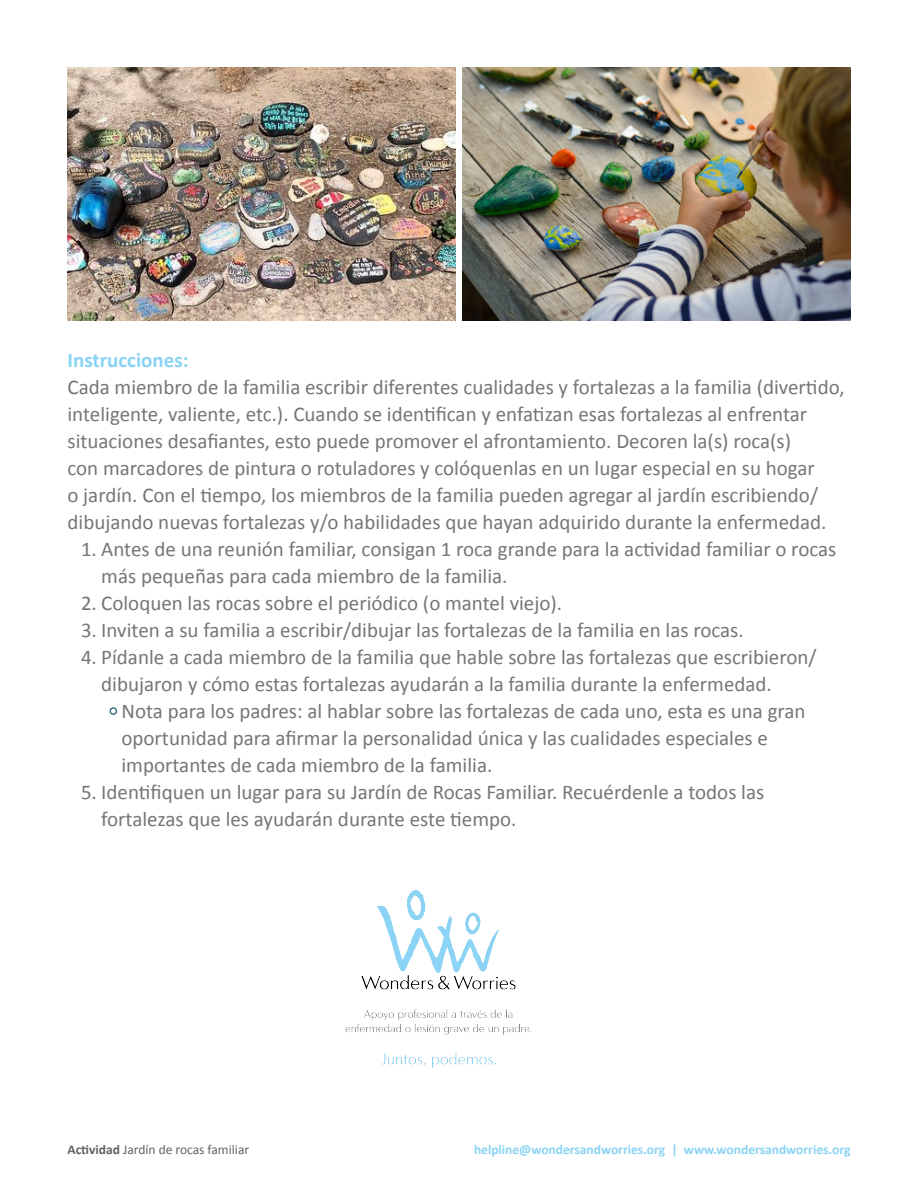
<style>
.page{position:relative;width:918px;height:1188px;background:#fff}
.page>*{position:absolute;margin:0;border:0;box-sizing:border-box;transform-origin:0 0}
.ContentParagraph{font:21px/27px "Calibri";color:#757679}
.ContentTitles{font:700 21px "Calibri";color:#89d3f4}
.t1{font:700 13.5px "Calibri";color:#89d3f4}
.t2{font:13.5px "Calibri";color:#636366}
.s1{font-family:"Arial";font-size:30px;color:#144a61}
.s2{font-weight:700}
</style>
<div class="page">
<img style="left:462px;top:68px;width:388px;height:253px">
<img style="left:68px;top:68px;width:388px;height:253px">
<img style="left:345px;top:890px;width:187px;height:178px">
<p class="ContentTitles" style="left:68px;top:346px;width:123px">Instrucciones:</p>
<p class="ContentParagraph" style="left:68px;top:373px;width:779px">Cada miembro de la familia escribir diferentes cualidades y fortalezas a la familia (divertido, inteligente, valiente, etc.). Cuando se identifican y enfatizan esas fortalezas al enfrentar situaciones desafiantes, esto puede promover el afrontamiento. Decoren la(s) roca(s)<br>con marcadores de pintura o rotuladores y colóquenlas en un lugar especial en su hogar<br>o jardín. Con el tiempo, los miembros de la familia pueden agregar al jardín escribiendo/ dibujando nuevas fortalezas y/o habilidades que hayan adquirido durante la enfermedad.</p>
<p class="ContentParagraph" style="left:101px;top:535px;width:737px;text-indent:-20px">1. Antes de una reunión familiar, consigan 1 roca grande para la actividad familiar o rocas más pequeñas para cada miembro de la familia.</p>
<p class="ContentParagraph" style="left:81px;top:589px;width:483px">2. Coloquen las rocas sobre el periódico (o mantel viejo).</p>
<p class="ContentParagraph" style="left:81px;top:616px;width:664px">3. Inviten a su familia a escribir/dibujar las fortalezas de la familia en las rocas.</p>
<p class="ContentParagraph" style="left:101px;top:643px;width:717px;text-indent:-20px">4. Pídanle a cada miembro de la familia que hable sobre las fortalezas que escribieron/ dibujaron y cómo estas fortalezas ayudarán a la familia durante la enfermedad.</p>
<p class="ContentParagraph" style="left:122px;top:697px;width:686px;text-indent:-14px"><span class="s1">◦</span>Nota para los padres: al hablar sobre las fortalezas de cada uno, esta es una gran oportunidad para afirmar la personalidad única y las cualidades especiales e importantes de cada miembro de la familia.</p>
<p class="ContentParagraph" style="left:101px;top:778px;width:665px;text-indent:-20px">5. Identifiquen un lugar para su Jardín de Rocas Familiar. Recuérdenle a todos las fortalezas que les ayudarán durante este tiempo.</p>
<p class="t2" style="left:68px;top:1141px;width:183px"><span class="s2">Actividad</span> Jardín de rocas familiar</p>
<p class="t1" style="left:474px;top:1141px;width:378px">helpline@wondersandworries.org | www.wondersandworries.org</p>
</div>
